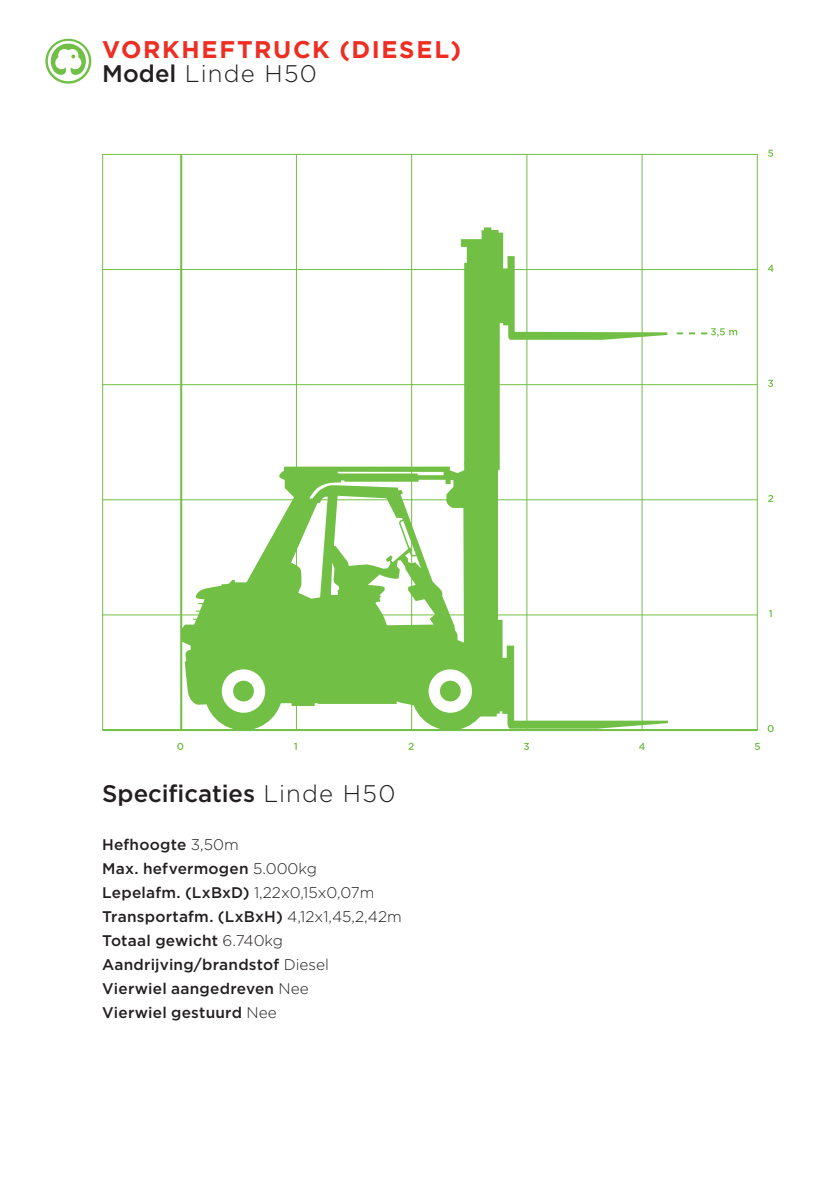
<style>
.page{position:relative;width:840px;height:1191px;background:#fff}
.page>*{position:absolute;margin:0;border:0;box-sizing:border-box;transform-origin:0 0}
.Type_hoogwerker{font:500 24px "Gotham";letter-spacing:-.005em;color:#231f20}
.Machine_hoogwerker{font:700 24px "Gotham";letter-spacing:.07em;color:#ee2e22}
.Type_hoogwerker-2{font:300 24px "Gotham";letter-spacing:.05em;color:#231f20}
.info_hoogwerker{font:500 15.4px "Gotham";letter-spacing:.015em;color:#231f20}
.s1{font-weight:500}
.s2{font-weight:300}
</style>
<div class="page">
<svg style="left:45px;top:39px;width:46px;height:45px"></svg>
<svg style="left:102px;top:153px;width:655px;height:578px"></svg>
<svg style="left:768px;top:150px;width:4px;height:7px"></svg>
<svg style="left:767px;top:725px;width:6px;height:7px"></svg>
<svg style="left:177px;top:743px;width:6px;height:7px"></svg>
<svg style="left:408px;top:743px;width:5px;height:7px"></svg>
<svg style="left:524px;top:743px;width:4px;height:7px"></svg>
<svg style="left:639px;top:743px;width:5px;height:7px"></svg>
<svg style="left:754px;top:743px;width:5px;height:7px"></svg>
<svg style="left:768px;top:495px;width:4px;height:7px"></svg>
<svg style="left:768px;top:380px;width:4px;height:7px"></svg>
<svg style="left:767px;top:265px;width:6px;height:7px"></svg>
<hr style="left:103px;top:729px;width:653px;height:2px;background:#71bf44">
<svg style="left:676px;top:328px;width:60px;height:9px"></svg>
<p class="Machine_hoogwerker" style="left:102px;top:36px;width:360px">VORKHEFTRUCK (DIESEL)</p>
<p class="Type_hoogwerker-2" style="left:102px;top:60px;width:216px"><span class="s1">Model</span> Linde H50</p>
<p class="Type_hoogwerker" style="left:102px;top:780px;width:295px">Specificaties <span class="s2">Linde H50</span></p>
<p class="info_hoogwerker" style="left:102px;top:836px;width:138px">Hefhoogte <span class="s2">3,50m</span></p>
<p class="info_hoogwerker" style="left:102px;top:860px;width:216px">Max. hefvermogen <span class="s2">5.000kg</span></p>
<p class="info_hoogwerker" style="left:102px;top:884px;width:274px">Lepelafm. (LxBxD) <span class="s2">1,22x0,15x0,07m</span></p>
<p class="info_hoogwerker" style="left:102px;top:908px;width:301px">Transportafm. (LxBxH) <span class="s2">4,12x1,45,2,42m</span></p>
<p class="info_hoogwerker" style="left:102px;top:932px;width:182px">Totaal gewicht <span class="s2">6.740kg</span></p>
<p class="info_hoogwerker" style="left:102px;top:956px;width:228px">Aandrijving/brandstof <span class="s2">Diesel</span></p>
<p class="info_hoogwerker" style="left:102px;top:980px;width:208px">Vierwiel aangedreven <span class="s2">Nee</span></p>
<p class="info_hoogwerker" style="left:102px;top:1004px;width:176px">Vierwiel gestuurd <span class="s2">Nee</span></p>
</div>
